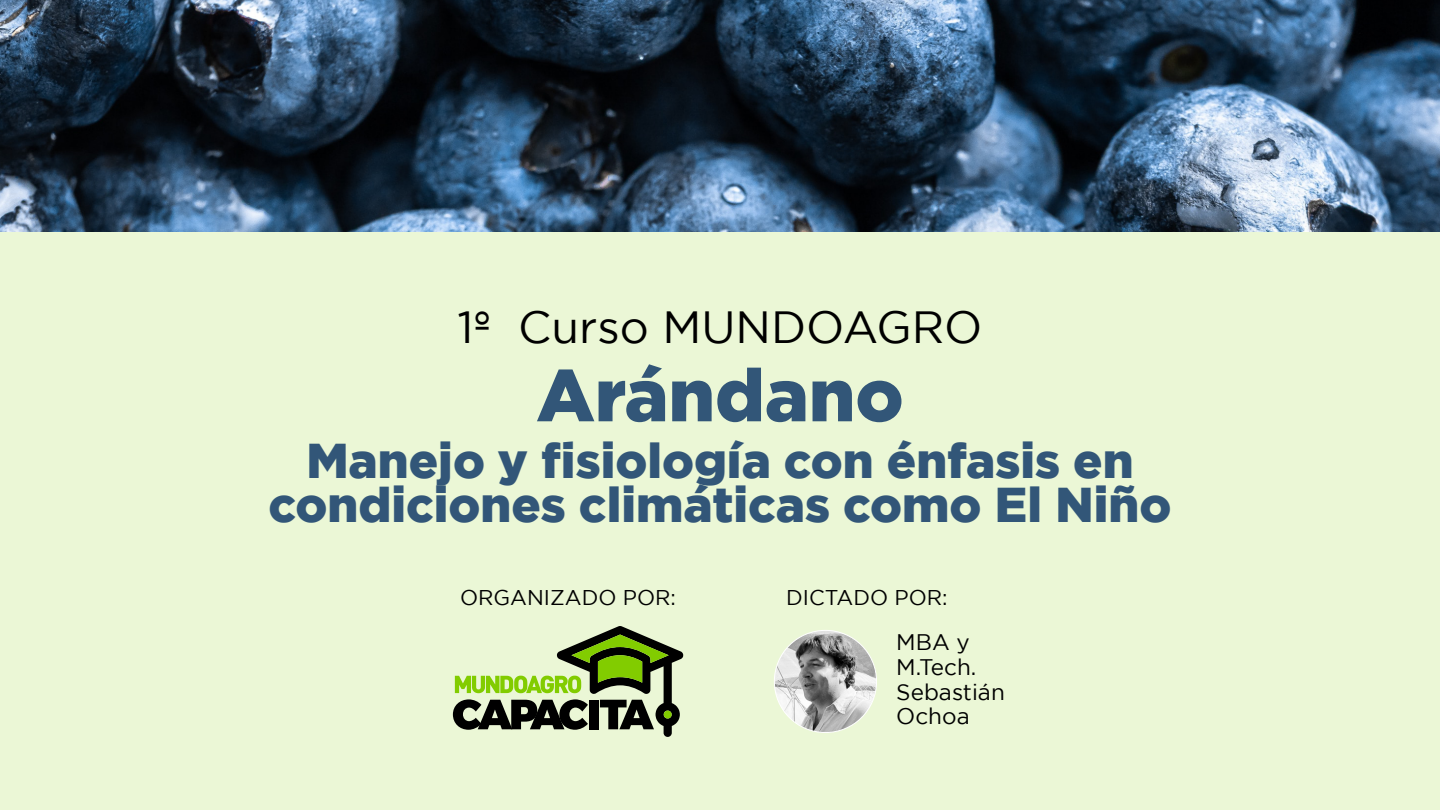
<style>
.page{position:relative;width:1440px;height:810px;background:#ebf7d6}
.page>*{position:absolute;margin:0;border:0;box-sizing:border-box;transform-origin:0 0}
.t1{font:900 73.5px "Gotham";color:#325678}
.t2{font:900 48.75px/44.2px "Gotham";color:#325678;text-align:center}
.t3{font:45px "Gotham";color:#000}
.t4{font:22.5px/24.8px "Gotham";color:#000}
.t5{font:21.3px "Gotham";color:#000}
</style>
<div class="page">
<img style="left:774px;top:630px;width:103px;height:103px;border-radius:51px">
<svg style="left:453px;top:626px;width:231px;height:111px"></svg>
<img style="left:0;top:0;width:1440px;height:232px">
<p class="t3" style="left:458px;top:303px;width:526px">1º Curso MUNDOAGRO</p>
<h1 class="t1" style="left:536px;top:345px;width:369px">Arándano</h1>
<p class="t2" style="left:269px;top:438px;width:904px">Manejo y fisiología con énfasis en condiciones climáticas como El Niño</p>
<p class="t5" style="left:460px;top:586px;width:217px">ORGANIZADO POR:</p>
<p class="t5" style="left:786px;top:586px;width:163px">DICTADO POR:</p>
<p class="t4" style="left:896px;top:630px;width:110px">MBA y<br>M.Tech.<br>Sebastián<br>Ochoa</p>
</div>
